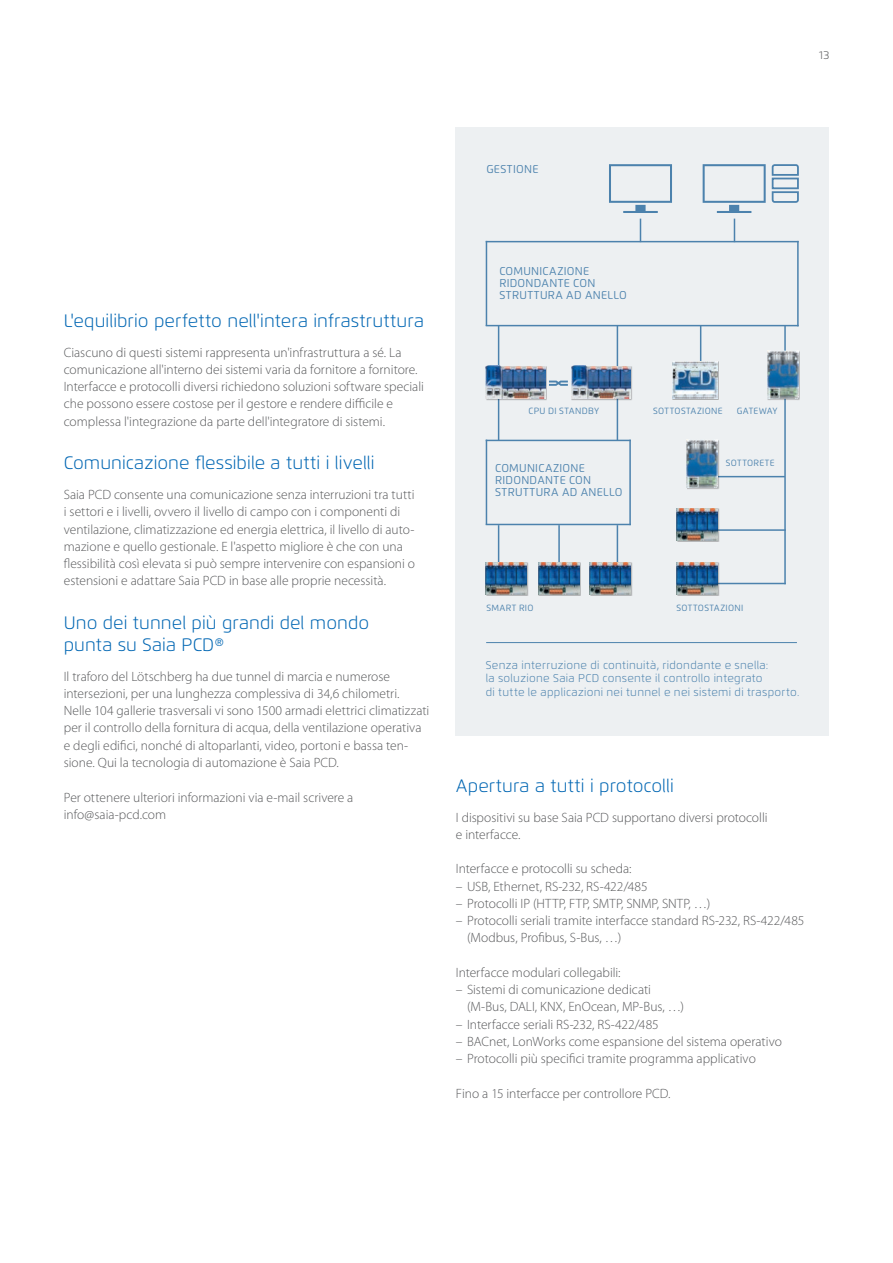
<style>
.page{position:relative;width:893px;height:1263px;background:#fff}
.page>*{position:absolute;margin:0;border:0;box-sizing:border-box;transform-origin:0 0}
.t1{font:300 18px/21.8px "Flexo";letter-spacing:.005em;color:#0166b3}
.t2{font:300 13.5px/17.2px "Myriad Pro";color:#57585a}
.t3{font:11.4px/12px "Flexo";letter-spacing:.025em;color:#4c82ad}
.t4{font:300 11.25px/13.5px "Flexo";letter-spacing:.025em;color:#4c82ad}
.t5{font:300 11.25px "Flexo";color:#57585a}
.t6{font:9px "Flexo";letter-spacing:.035em;color:#4c82ad}
.t7{font:9px "Flexo";letter-spacing:.015em;color:#4c82ad}
</style>
<div class="page">
<div style="left:455px;top:128px;width:374px;height:608px;background:#edf0f2"></div>
<hr style="left:486px;top:241px;width:1px;height:85px;background:#4c82ad">
<hr style="left:486px;top:440px;width:1px;height:85px;background:#4c82ad">
<hr style="left:797px;top:241px;width:2px;height:85px;background:#4c82ad">
<hr style="left:629px;top:440px;width:2px;height:85px;background:#4c82ad">
<svg style="left:609px;top:164px;width:63px;height:49px"></svg>
<svg style="left:703px;top:164px;width:96px;height:49px"></svg>
<hr style="left:486px;top:241px;width:313px;height:1px;background:#4c82ad">
<hr style="left:486px;top:440px;width:145px;height:1px;background:#4c82ad">
<hr style="left:706px;top:529px;width:80px;height:2px;background:#4c82ad">
<hr style="left:706px;top:583px;width:80px;height:1px;background:#4c82ad">
<hr style="left:702px;top:476px;width:83px;height:1px;background:#4c82ad">
<hr style="left:486px;top:325px;width:313px;height:1px;background:#4c82ad">
<hr style="left:486px;top:524px;width:145px;height:1px;background:#4c82ad">
<svg style="left:640px;top:219px;width:1px;height:22px"></svg>
<hr style="left:700px;top:326px;width:1px;height:37px;background:#4c82ad">
<hr style="left:617px;top:326px;width:1px;height:46px;background:#4c82ad">
<hr style="left:617px;top:391px;width:1px;height:49px;background:#4c82ad">
<hr style="left:617px;top:525px;width:1px;height:49px;background:#4c82ad">
<hr style="left:498px;top:326px;width:1px;height:47px;background:#4c82ad">
<hr style="left:498px;top:391px;width:1px;height:50px;background:#4c82ad">
<hr style="left:498px;top:525px;width:1px;height:50px;background:#4c82ad">
<hr style="left:558px;top:525px;width:2px;height:50px;background:#4c82ad">
<svg style="left:734px;top:219px;width:1px;height:22px"></svg>
<hr style="left:784px;top:326px;width:2px;height:30px;background:#4c82ad">
<svg style="left:549px;top:380px;width:19px;height:6px"></svg>
<hr style="left:784px;top:387px;width:2px;height:197px;background:#4c82ad">
<div style="left:486px;top:366px;width:61px;height:35px;background:#231f20;opacity:.35"></div>
<img style="left:486px;top:366px;width:59px;height:33px">
<div style="left:572px;top:366px;width:61px;height:35px;background:#b8b9bb"></div>
<img style="left:571px;top:366px;width:60px;height:33px">
<div style="left:767px;top:351px;width:33px;height:50px;background:#231f20;opacity:.35"></div>
<img style="left:767px;top:351px;width:32px;height:48px">
<div style="left:686px;top:440px;width:33px;height:49px;background:#231f20;opacity:.35"></div>
<img style="left:686px;top:440px;width:32px;height:48px">
<div style="left:672px;top:361px;width:47px;height:39px;background:#231f20;opacity:.35"></div>
<img style="left:672px;top:361px;width:46px;height:38px">
<div style="left:677px;top:509px;width:42px;height:33px;background:#b6b7b9"></div>
<img style="left:677px;top:509px;width:41px;height:32px">
<div style="left:677px;top:562px;width:42px;height:34px;background:#231f20;opacity:.35"></div>
<img style="left:677px;top:562px;width:41px;height:32px">
<div style="left:590px;top:562px;width:42px;height:34px;background:#231f20;opacity:.35"></div>
<img style="left:590px;top:562px;width:41px;height:32px">
<div style="left:539px;top:562px;width:42px;height:34px;background:#231f20;opacity:.35"></div>
<img style="left:539px;top:562px;width:41px;height:32px">
<div style="left:486px;top:562px;width:42px;height:34px;background:#231f20;opacity:.35"></div>
<img style="left:486px;top:562px;width:41px;height:32px">
<hr style="left:486px;top:642px;width:311px;height:1px;background:#4c82ad">
<p class="t5" style="left:819px;top:48px;width:12px">13</p>
<p class="t3" style="left:486px;top:163px;width:54px">GESTIONE</p>
<h1 class="t1" style="left:64px;top:310px;width:362px">L'equilibrio perfetto nell'intera infrastruttura</h1>
<p class="t2" style="left:64px;top:343px;width:362px">Ciascuno di questi sistemi rappresenta un'infrastruttura a sé. La comunicazione all'interno dei sistemi varia da fornitore a fornitore.<br>Interfacce e protocolli diversi richiedono soluzioni software speciali che possono essere costose per il gestore e rendere difficile e complessa l'integrazione da parte dell'integratore di sistemi.</p>
<h1 class="t1" style="left:64px;top:452px;width:312px">Comunicazione flessibile a tutti i livelli</h1>
<p class="t2" style="left:64px;top:486px;width:353px">Saia PCD consente una comunicazione senza interruzioni tra tutti i settori e i livelli, ovvero il livello di campo con i componenti di ventilazione, climatizzazione ed energia elettrica, il livello di auto&shy;mazione e quello gestionale. E l'aspetto migliore è che con una flessibilità così elevata si può sempre intervenire con espansioni o estensioni e adattare Saia PCD in base alle proprie necessità.</p>
<h1 class="t1" style="left:64px;top:612px;width:307px">Uno dei tunnel più grandi del mondo punta su Saia PCD®</h1>
<p class="t2" style="left:64px;top:667px;width:367px">Il traforo del Lötschberg ha due tunnel di marcia e numerose intersezioni, per una lunghezza complessiva di 34,6 chilometri.<br>Nelle 104 gallerie trasversali vi sono 1500 armadi elettrici climatizzati per il controllo della fornitura di acqua, della ventilazione operativa e degli edifici, nonché di altoparlanti, video, portoni e bassa ten&shy;sione. Qui la tecnologia di automazione è Saia PCD.</p>
<p class="t2" style="left:64px;top:788px;width:291px">Per ottenere ulteriori informazioni via e-mail scrivere a info@saia-pcd.com</p>
<p class="t3" style="left:499px;top:265px;width:129px">COMUNICAZIONE<br>RIDONDANTE CON<br>STRUTTURA AD ANELLO</p>
<p class="t6" style="left:529px;top:406px;width:72px">CPU DI STANDBY</p>
<p class="t3" style="left:495px;top:462px;width:129px">COMUNICAZIONE<br>RIDONDANTE CON<br>STRUTTURA AD ANELLO</p>
<p class="t6" style="left:653px;top:406px;width:71px">SOTTOSTAZIONE</p>
<p class="t7" style="left:737px;top:406px;width:42px">GATEWAY</p>
<p class="t6" style="left:726px;top:458px;width:50px">SOTTORETE</p>
<p class="t6" style="left:486px;top:602px;width:49px">SMART RIO</p>
<p class="t6" style="left:676px;top:602px;width:68px">SOTTOSTAZIONI</p>
<p class="t4" style="left:486px;top:658px;width:315px">Senza interruzione di continuità, ridondante e snella:<br>la soluzione Saia PCD consente il controllo integrato<br>di tutte le applicazioni nei tunnel e nei sistemi di trasporto.</p>
<h1 class="t1" style="left:456px;top:774px;width:219px">Apertura a tutti i protocolli</h1>
<p class="t2" style="left:456px;top:808px;width:313px">I dispositivi su base Saia PCD supportano diversi protocolli e interfacce.</p>
<p class="t2" style="left:456px;top:860px;width:177px">Interfacce e protocolli su scheda:</p>
<p class="t2" style="left:456px;top:877px;width:193px">– USB, Ethernet, RS-232, RS-422/485</p>
<p class="t2" style="left:456px;top:895px;width:256px">– Protocolli IP (HTTP, FTP, SMTP, SNMP, SNTP, …)</p>
<p class="t2" style="left:467px;top:912px;width:339px;text-indent:-11px">– Protocolli seriali tramite interfacce standard RS-232, RS-422/485 (Modbus, Profibus, S-Bus, …)</p>
<p class="t2" style="left:456px;top:964px;width:166px">Interfacce modulari collegabili:</p>
<p class="t2" style="left:467px;top:981px;width:219px;text-indent:-11px">– Sistemi di comunicazione dedicati (M-Bus, DALI, KNX, EnOcean, MP-Bus, …)</p>
<p class="t2" style="left:456px;top:1015px;width:204px">– Interfacce seriali RS-232, RS-422/485</p>
<p class="t2" style="left:456px;top:1033px;width:327px">– BACnet, LonWorks come espansione del sistema operativo</p>
<p class="t2" style="left:456px;top:1050px;width:301px">– Protocolli più specifici tramite programma applicativo</p>
<p class="t2" style="left:456px;top:1084px;width:216px">Fino a 15 interfacce per controllore PCD.</p>
</div>
